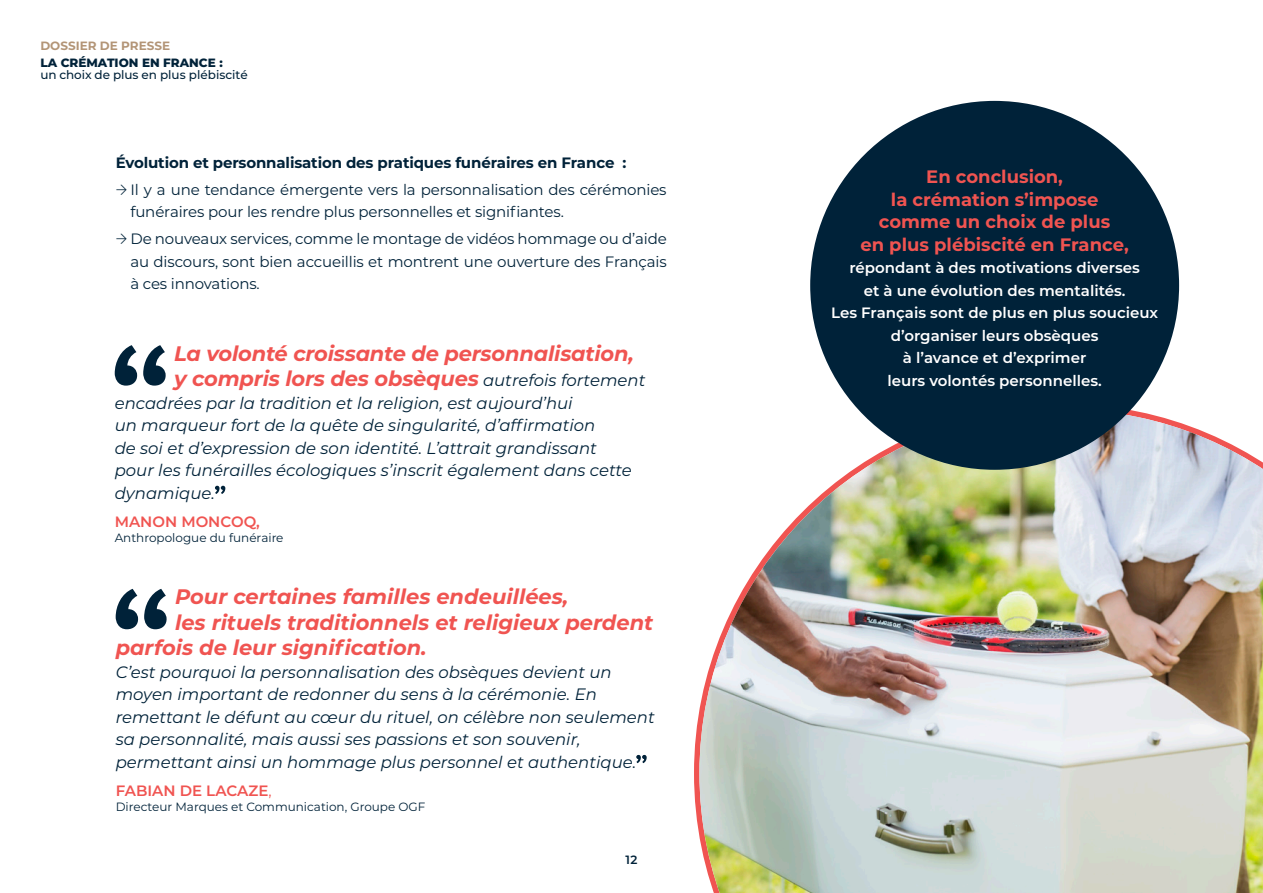
<style>
.page{position:relative;width:1263px;height:893px;background:#fff}
.page>*{position:absolute;margin:0;border:0;box-sizing:border-box;transform-origin:0 0}
.t1{font:italic 700 21px/25.5px "Montserrat";color:#f05451}
.t2{font:700 18px/22.5px "Montserrat";color:#f05451;text-align:center}
.t3{font:italic 16.5px/22.5px "Montserrat";color:#002239}
.t4{font:15px/22.5px "Montserrat";letter-spacing:-.01em;color:#002239}
.t5{font:600 15px/22.5px "Montserrat";color:#fff;text-align:center}
.t6{font:700 15px "Montserrat";letter-spacing:-.01em;color:#002239}
.t7{font:600 15px "Montserrat";color:#f05451}
.t8{font:12px "Montserrat";color:#002239}
.t9{font:500 12px/12px "Montserrat";color:#002239}
.t10{font:700 12px "Montserrat";color:#b39577}
.t11{font:600 12px "Montserrat";color:#002239}
.s1{font-weight:800}
.s2{font-family:"Flech";font-weight:300}
.s3{font-weight:400;font-size:16.5px;color:#002239}
.s4{font-weight:400}
</style>
<div class="page">
<img style="left:699px;top:409px;width:564px;height:484px">
<div style="left:810px;top:101px;width:369px;height:369px;background:#002239;border-radius:50%"></div>
<svg style="left:116px;top:589px;width:51px;height:40px"></svg>
<svg style="left:636px;top:755px;width:11px;height:8px"></svg>
<svg style="left:115px;top:345px;width:51px;height:41px"></svg>
<svg style="left:215px;top:486px;width:10px;height:8px"></svg>
<p class="t10" style="left:40px;top:37px;width:131px">DOSSIER DE PRESSE</p>
<p class="t9" style="left:40px;top:56px;width:209px"><span class="s1">LA CRÉMATION EN FRANCE :<br></span>un choix de plus en plus plébiscité</p>
<p class="t6" style="left:116px;top:152px;width:512px">Évolution et personnalisation des pratiques funéraires en France :</p>
<p class="t4" style="left:130px;top:178px;width:538px;text-indent:-15px"><span class="s2">1</span> Il y a une tendance émergente vers la personnalisation des cérémonies funéraires pour les rendre plus personnelles et signifiantes.</p>
<p class="t4" style="left:130px;top:227px;width:538px;text-align:justify;text-indent:-15px"><span class="s2">1</span> De nouveaux services, comme le montage de vidéos hommage ou d’aide au discours, sont bien accueillis et montrent une ouverture des Français à ces innovations.</p>
<p class="t1" style="left:174px;top:339px;width:473px">La volonté croissante de personnalisation, y compris lors des obsèques <span class="s3">autrefois fortement</span></p>
<p class="t3" style="left:115px;top:391px;width:519px">encadrées par la tradition et la religion, est aujourd’hui<br>un marqueur fort de la quête de singularité, d’affirmation<br>de soi et d’expression de son identité. L’attrait grandissant pour les funérailles écologiques s’inscrit également dans cette dynamique.</p>
<p class="t7" style="left:115px;top:511px;width:147px">MANON MONCOQ,</p>
<p class="t8" style="left:115px;top:529px;width:170px">Anthropologue du funéraire</p>
<p class="t1" style="left:175px;top:583px;width:395px">Pour certaines familles endeuillées,</p>
<p class="t1" style="left:175px;top:608px;width:480px">les rituels traditionnels et religieux perdent</p>
<p class="t1" style="left:116px;top:634px;width:313px">parfois de leur signification.</p>
<p class="t3" style="left:116px;top:660px;width:541px">C’est pourquoi la personnalisation des obsèques devient un moyen important de redonner du sens à la cérémonie. En remettant le défunt au cœur du rituel, on célèbre non seulement sa personnalité, mais aussi ses passions et son souvenir, permettant ainsi un hommage plus personnel et authentique.</p>
<p class="t7" style="left:116px;top:780px;width:157px">FABIAN DE LACAZE<span class="s4">,</span></p>
<p class="t8" style="left:116px;top:799px;width:311px">Directeur Marques et Communication, Groupe OGF</p>
<p class="t11" style="left:626px;top:851px;width:13px">12</p>
<p class="t2" style="left:860px;top:165px;width:270px">En conclusion,<br>la crémation s’impose comme un choix de plus<br>en plus plébiscité en France,</p>
<p class="t5" style="left:831px;top:256px;width:329px">répondant à des motivations diverses<br>et à une évolution des mentalités.<br>Les Français sont de plus en plus soucieux d’organiser leurs obsèques<br>à l’avance et d’exprimer<br>leurs volontés personnelles.</p>
</div>
